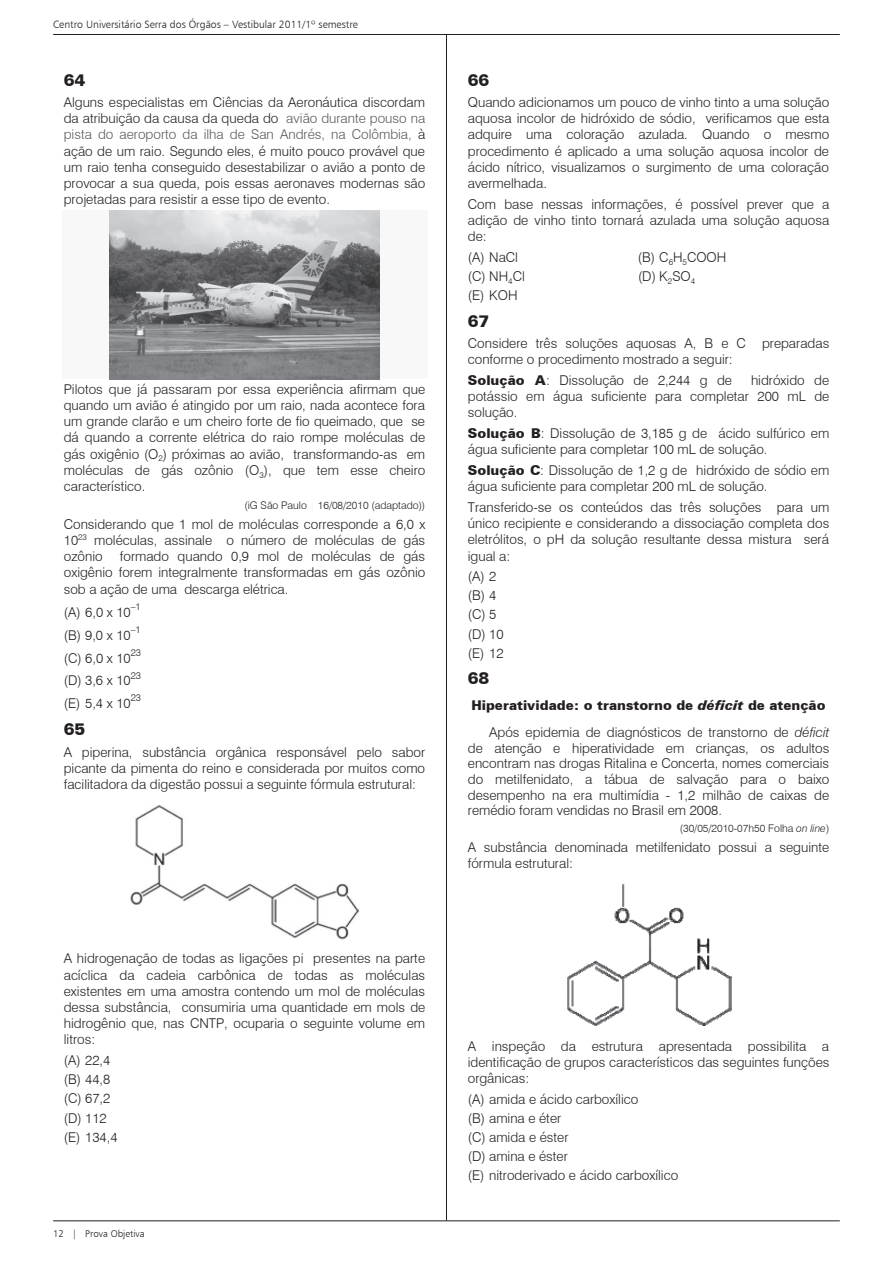
<style>
.page{position:relative;width:893px;height:1263px;background:#fff}
.page>*{position:absolute;margin:0;border:0;box-sizing:border-box;transform-origin:0 0}
.t1{font:16.5px "Zurich Blk BT";color:#231f20}
.t2{font:13.5px/16.2px "Swis 721 Lt BT";color:#231f20;text-align:justify}
.t3{font:13.5px "Zurich Blk BT";color:#231f20}
.t4{font:10.5px "Swis 721 Lt BT";color:#231f20}
.t5{font:10.5px "Humanist 777 BT Light B";color:#231f20}
.t6{font:9.75px "Humanist 777 BT Light B";color:#231f20}
.t7{font:9.75px "Swis 721 Lt BT";color:#231f20}
.s1{color:#57585a}
.s2{color:#efeff0}
.s3{font-family:"Zurich Blk BT"}
.s4{font-style:italic}
</style>
<div class="page">
<hr style="left:53px;top:34px;width:787px;height:1px;background:#231f20">
<hr style="left:53px;top:1220px;width:787px;height:1px;background:#231f20">
<hr style="left:446px;top:34px;width:1px;height:1187px;background:#231f20">
<div style="left:62px;top:210px;width:366px;height:169px;background:#f8f8f9"></div>
<img style="left:109px;top:210px;width:271px;height:169px">
<img style="left:131px;top:805px;width:227px;height:135px">
<img style="left:567px;top:884px;width:165px;height:142px">
<p class="t5" style="left:53px;top:18px;width:306px">Centro Universitário Serra dos Órgãos – Vestibular 2011/1º semestre</p>
<p class="t1" style="left:64px;top:70px;width:23px">64</p>
<p class="t2" style="left:64px;top:94px;width:363px">Alguns especialistas em Ciências da Aeronáutica discordam da atribuição da causa da queda do <span class="s1">avião durante pouso na pista do aeroporto da ilha de San Andrés, na Colômbia,</span> à ação de um raio. Segundo eles, é muito pouco provável que um raio tenha conseguido desestabilizar o avião a ponto de provocar a sua queda, pois essas aeronaves modernas são projetadas para resistir a esse tipo de evento.</p>
<p class="t2" style="left:64px;top:381px;width:363px">Pilotos que já passaram por essa experiência afirmam que quando um avião é atingido por um raio, nada acontece fora um grande clarão e um cheiro forte de fio queimado, que se dá quando a corrente elétrica do raio rompe moléculas de gás oxigênio (O<sub>2</sub>) próximas ao avião, transformando-as em moléculas de gás ozônio (O<sub>3</sub>), que tem esse cheiro característico.</p>
<p class="t4" style="left:244px;top:498px;width:182px">(iG São Paulo <span class="s2">|</span> 16/08/2010 (adaptado))</p>
<p class="t2" style="left:64px;top:516px;width:363px">Considerando que 1 mol de moléculas corresponde a 6,0 x 10<sup>23</sup> moléculas, assinale o número de moléculas de gás ozônio</p>
<p class="t2" style="left:64px;top:548px;width:363px;text-indent:56px">formado quando 0,9 mol de moléculas de gás oxigênio forem integralmente transformadas em gás ozônio sob a ação de uma descarga elétrica.</p>
<p class="t2" style="left:64px;top:604px;width:69px">(A) 6,0 x 10</p>
<p class="t7" style="left:131px;top:601px;width:12px">–1</p>
<p class="t7" style="left:131px;top:624px;width:12px">–1</p>
<p class="t2" style="left:64px;top:627px;width:68px">(B) 9,0 x 10</p>
<p class="t7" style="left:131px;top:646px;width:12px">23</p>
<p class="t2" style="left:64px;top:649px;width:69px">(C) 6,0 x 10</p>
<p class="t7" style="left:131px;top:669px;width:12px">23</p>
<p class="t2" style="left:64px;top:672px;width:68px">(D) 3,6 x 10</p>
<p class="t7" style="left:131px;top:692px;width:12px">23</p>
<p class="t2" style="left:64px;top:695px;width:68px">(E) 5,4 x 10</p>
<p class="t1" style="left:64px;top:720px;width:23px">65</p>
<p class="t2" style="left:64px;top:744px;width:363px">A piperina, substância orgânica responsável pelo sabor picante da pimenta do reino e considerada por muitos como facilitadora da digestão possui a seguinte fórmula estrutural:</p>
<p class="t2" style="left:64px;top:950px;width:363px">A hidrogenação de todas as ligações pi presentes na parte acíclica da cadeia carbônica de todas as moléculas existentes em uma amostra contendo um mol de moléculas dessa substância, consumiria uma quantidade em mols de hidrogênio que, nas CNTP, ocuparia o seguinte volume em litros:</p>
<p class="t2" style="left:64px;top:1050px;width:55px;line-height:19.2px;text-align:left">(A) 22,4 (B) 44,8 (C) 67,2 (D) 112 (E) 134,4</p>
<p class="t6" style="left:53px;top:1228px;width:93px">12 | Prova Objetiva</p>
<p class="t1" style="left:468px;top:70px;width:23px">66</p>
<p class="t2" style="left:468px;top:94px;width:363px">Quando adicionamos um pouco de vinho tinto a uma solução aquosa incolor de hidróxido de sódio, verificamos que esta adquire uma coloração azulada. Quando o mesmo procedimento é aplicado a uma solução aquosa incolor de ácido nítrico, visualizamos o surgimento de uma coloração avermelhada.</p>
<p class="t2" style="left:468px;top:196px;width:363px">Com base nessas informações, é possível prever que a adição de vinho tinto tornará azulada uma solução aquosa de:</p>
<p class="t2" style="left:468px;top:249px;width:52px">(A) NaCl</p>
<p class="t2" style="left:638px;top:249px;width:90px">(B) C<sub>6</sub>H<sub>5</sub>COOH</p>
<p class="t2" style="left:468px;top:268px;width:58px">(C) NH<sub>4</sub>Cl</p>
<p class="t2" style="left:638px;top:268px;width:59px">(D) K<sub>2</sub>SO<sub>4</sub></p>
<p class="t2" style="left:468px;top:287px;width:51px">(E) KOH</p>
<p class="t1" style="left:468px;top:311px;width:23px">67</p>
<p class="t2" style="left:468px;top:335px;width:363px">Considere três soluções aquosas A, B e C preparadas conforme o procedimento mostrado a seguir:</p>
<p class="t2" style="left:468px;top:372px;width:266px"><span class="s3">Solução A</span>: Dissolução de 2,244 g de</p>
<p class="t2" style="left:468px;top:372px;width:363px;text-indent:283px">hidróxido de potássio em água suficiente para completar 200 mL de solução.</p>
<p class="t2" style="left:468px;top:425px;width:363px"><span class="s3">Solução B</span>: Dissolução de 3,185 g de ácido sulfúrico em água suficiente para completar 100 mL de solução.</p>
<p class="t2" style="left:468px;top:462px;width:363px"><span class="s3">Solução C</span>: Dissolução de 1,2 g de hidróxido de sódio em água suficiente para completar 200 mL de solução.</p>
<p class="t2" style="left:468px;top:499px;width:363px">Transferido-se os conteúdos das três soluções para um único recipiente e considerando a dissociação completa dos eletrólitos, o pH da solução resultante dessa mistura será igual a:</p>
<p class="t2" style="left:468px;top:567px;width:37px;line-height:19.2px;text-align:left">(A) 2 (B) 4 (C) 5 (D) 10 (E) 12</p>
<p class="t1" style="left:468px;top:668px;width:23px">68</p>
<p class="t3" style="left:471px;top:697px;width:356px">Hiperatividade: o transtorno de <span class="s4">déficit</span> de atenção</p>
<p class="t2" style="left:468px;top:724px;width:363px;line-height:15.8px;text-indent:21px">Após epidemia de diagnósticos de transtorno de <span class="s4">déficit </span>de atenção e hiperatividade em crianças, os adultos encontram nas drogas Ritalina e Concerta, nomes comerciais do metilfenidato, a tábua de salvação para o baixo desempenho na era multimídia - 1,2 milhão de caixas de remédio foram vendidas no Brasil em 2008.</p>
<p class="t4" style="left:680px;top:821px;width:151px">(30/05/2010-07h50 Folha <span class="s4">on line</span>)</p>
<p class="t2" style="left:468px;top:838px;width:363px">A substância denominada metilfenidato possui a seguinte fórmula estrutural:</p>
<p class="t2" style="left:468px;top:1037px;width:363px">A inspeção da estrutura apresentada possibilita a identificação de grupos característicos das seguintes funções orgânicas:</p>
<p class="t2" style="left:468px;top:1089px;width:212px;line-height:19.2px;text-align:left">(A) amida e ácido carboxílico<br>(B) amina e éter<br>(C) amida e éster<br>(D) amina e éster<br>(E) nitroderivado e ácido carboxílico</p>
</div>
